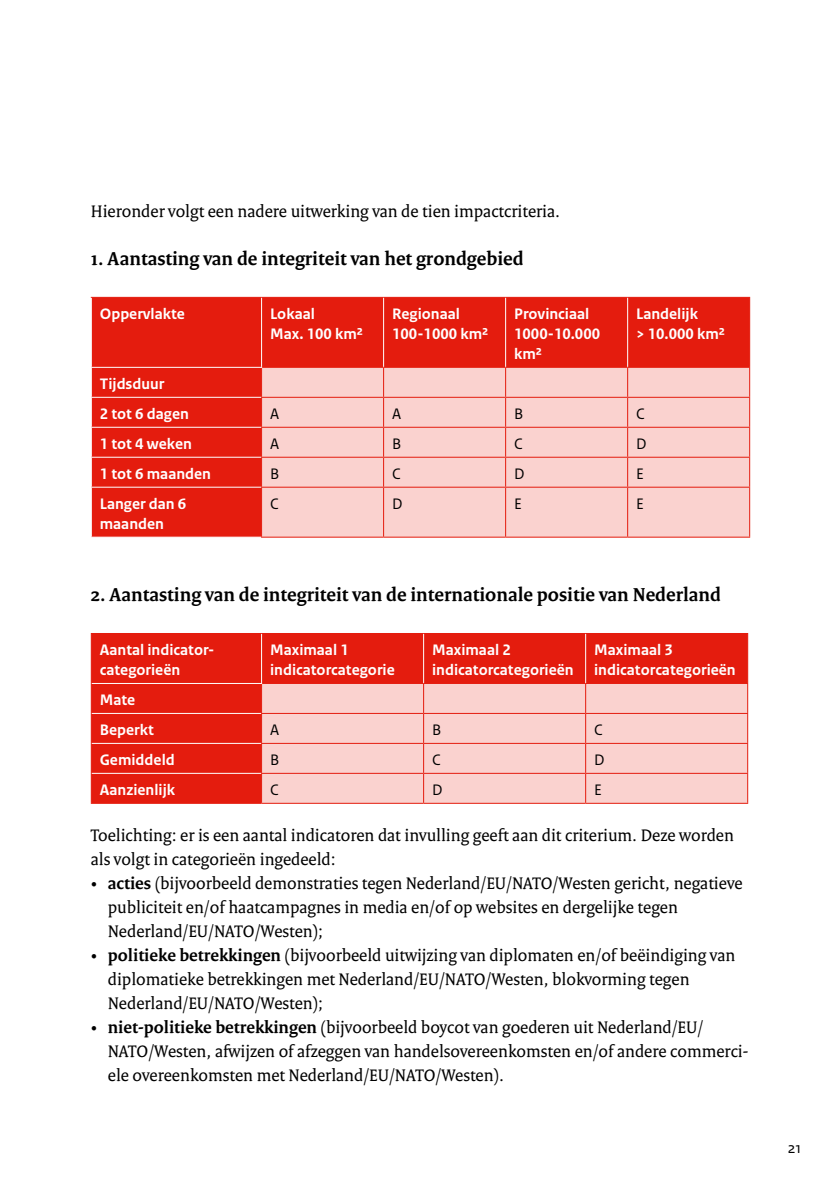
<style>
.page{position:relative;width:840px;height:1191px;background:#fff}
.page>*{position:absolute;margin:0;border:0;box-sizing:border-box;transform-origin:0 0}
.t1{font:700 20px "Rijksoverheid Serif";color:#000}
.t2{font:18px/24px "Rijksoverheid Serif";color:#000}
.t3{font:700 16px/20px "Rijksoverheid Sans Text";color:#fff}
.t4{font:16px "Rijksoverheid Sans Text";color:#000}
.s1{font-weight:700}
</style>
<div class="page">
<div style="left:92px;top:298px;width:656px;height:238px;background:#e41c0e"></div>
<div style="left:262px;top:368px;width:486px;height:168px;background:#fad2cf"></div>
<hr style="left:91px;top:297px;width:170px;height:1px;background:#e41c0e">
<hr style="left:261px;top:297px;width:122px;height:1px;background:#e41c0e">
<hr style="left:383px;top:297px;width:122px;height:1px;background:#e41c0e">
<hr style="left:505px;top:297px;width:122px;height:1px;background:#e41c0e">
<hr style="left:627px;top:297px;width:122px;height:1px;background:#e41c0e">
<hr style="left:748px;top:298px;width:1px;height:69px;background:#e41c0e">
<hr style="left:262px;top:367px;width:121px;height:1px;background:#e41c0e">
<hr style="left:383px;top:367px;width:122px;height:1px;background:#e41c0e">
<hr style="left:505px;top:367px;width:122px;height:1px;background:#e41c0e">
<hr style="left:627px;top:367px;width:122px;height:1px;background:#e41c0e">
<hr style="left:261px;top:397px;width:122px;height:1px;background:#e41c0e">
<hr style="left:383px;top:397px;width:122px;height:1px;background:#e41c0e">
<hr style="left:505px;top:397px;width:122px;height:1px;background:#e41c0e">
<hr style="left:627px;top:397px;width:122px;height:1px;background:#e41c0e">
<hr style="left:261px;top:427px;width:122px;height:1px;background:#e41c0e">
<hr style="left:383px;top:427px;width:122px;height:1px;background:#e41c0e">
<hr style="left:505px;top:427px;width:122px;height:1px;background:#e41c0e">
<hr style="left:627px;top:427px;width:122px;height:1px;background:#e41c0e">
<hr style="left:261px;top:457px;width:122px;height:1px;background:#e41c0e">
<svg style="left:261px;top:368px;width:1px;height:119px"></svg>
<hr style="left:383px;top:457px;width:122px;height:1px;background:#e41c0e">
<svg style="left:383px;top:368px;width:1px;height:119px"></svg>
<hr style="left:505px;top:457px;width:122px;height:1px;background:#e41c0e">
<svg style="left:505px;top:368px;width:1px;height:119px"></svg>
<hr style="left:627px;top:457px;width:122px;height:1px;background:#e41c0e">
<svg style="left:626px;top:368px;width:1px;height:119px"></svg>
<svg style="left:748px;top:368px;width:1px;height:119px"></svg>
<hr style="left:261px;top:487px;width:122px;height:1px;background:#e41c0e">
<hr style="left:261px;top:488px;width:1px;height:48px;background:#e41c0e">
<hr style="left:383px;top:487px;width:122px;height:1px;background:#e41c0e">
<hr style="left:383px;top:488px;width:1px;height:48px;background:#e41c0e">
<hr style="left:505px;top:487px;width:122px;height:1px;background:#e41c0e">
<hr style="left:505px;top:488px;width:1px;height:48px;background:#e41c0e">
<hr style="left:627px;top:487px;width:122px;height:1px;background:#e41c0e">
<hr style="left:626px;top:488px;width:1px;height:48px;background:#e41c0e">
<hr style="left:748px;top:488px;width:1px;height:48px;background:#e41c0e">
<hr style="left:261px;top:536px;width:122px;height:1px;background:#e41c0e">
<hr style="left:383px;top:536px;width:122px;height:1px;background:#e41c0e">
<hr style="left:505px;top:536px;width:122px;height:1px;background:#e41c0e">
<hr style="left:627px;top:536px;width:122px;height:1px;background:#e41c0e">
<hr style="left:91px;top:367px;width:171px;height:1px;background:#fff">
<hr style="left:91px;top:397px;width:170px;height:1px;background:#fff">
<hr style="left:91px;top:427px;width:170px;height:1px;background:#fff">
<hr style="left:91px;top:457px;width:170px;height:1px;background:#fff">
<svg style="left:91px;top:368px;width:1px;height:119px"></svg>
<hr style="left:91px;top:487px;width:170px;height:1px;background:#fff">
<hr style="left:261px;top:298px;width:1px;height:69px;background:#fff">
<hr style="left:383px;top:298px;width:1px;height:69px;background:#fff">
<hr style="left:505px;top:298px;width:1px;height:69px;background:#fff">
<hr style="left:626px;top:298px;width:1px;height:69px;background:#fff">
<div style="left:92px;top:634px;width:654px;height:169px;background:#e41c0e"></div>
<div style="left:262px;top:684px;width:484px;height:119px;background:#fad2cf"></div>
<hr style="left:91px;top:633px;width:170px;height:1px;background:#e41c0e">
<hr style="left:91px;top:634px;width:1px;height:49px;background:#e41c0e">
<hr style="left:261px;top:633px;width:162px;height:1px;background:#e41c0e">
<hr style="left:423px;top:633px;width:162px;height:1px;background:#e41c0e">
<hr style="left:585px;top:633px;width:162px;height:1px;background:#e41c0e">
<hr style="left:746px;top:634px;width:1px;height:49px;background:#e41c0e">
<hr style="left:91px;top:683px;width:1px;height:30px;background:#e41c0e">
<hr style="left:262px;top:683px;width:161px;height:1px;background:#e41c0e">
<hr style="left:423px;top:683px;width:162px;height:1px;background:#e41c0e">
<hr style="left:585px;top:683px;width:162px;height:1px;background:#e41c0e">
<hr style="left:91px;top:713px;width:1px;height:30px;background:#e41c0e">
<hr style="left:261px;top:713px;width:162px;height:1px;background:#e41c0e">
<hr style="left:423px;top:713px;width:162px;height:1px;background:#e41c0e">
<hr style="left:585px;top:713px;width:162px;height:1px;background:#e41c0e">
<hr style="left:91px;top:743px;width:1px;height:30px;background:#e41c0e">
<hr style="left:261px;top:743px;width:162px;height:1px;background:#e41c0e">
<hr style="left:423px;top:743px;width:162px;height:1px;background:#e41c0e">
<hr style="left:585px;top:743px;width:162px;height:1px;background:#e41c0e">
<hr style="left:91px;top:773px;width:1px;height:30px;background:#e41c0e">
<hr style="left:261px;top:773px;width:162px;height:1px;background:#e41c0e">
<svg style="left:261px;top:684px;width:1px;height:119px"></svg>
<hr style="left:423px;top:773px;width:162px;height:1px;background:#e41c0e">
<svg style="left:423px;top:684px;width:1px;height:119px"></svg>
<hr style="left:585px;top:773px;width:162px;height:1px;background:#e41c0e">
<svg style="left:585px;top:684px;width:1px;height:119px"></svg>
<svg style="left:746px;top:684px;width:1px;height:119px"></svg>
<hr style="left:91px;top:803px;width:170px;height:1px;background:#e41c0e">
<hr style="left:261px;top:803px;width:162px;height:1px;background:#e41c0e">
<hr style="left:423px;top:803px;width:162px;height:1px;background:#e41c0e">
<hr style="left:585px;top:803px;width:162px;height:1px;background:#e41c0e">
<hr style="left:92px;top:683px;width:170px;height:1px;background:#fff">
<hr style="left:92px;top:713px;width:169px;height:1px;background:#fff">
<hr style="left:92px;top:743px;width:169px;height:1px;background:#fff">
<hr style="left:92px;top:773px;width:169px;height:1px;background:#fff">
<hr style="left:261px;top:634px;width:1px;height:49px;background:#fff">
<hr style="left:423px;top:634px;width:1px;height:49px;background:#fff">
<hr style="left:585px;top:634px;width:1px;height:49px;background:#fff">
<p class="t2" style="left:91px;top:199px;width:470px">Hieronder volgt een nadere uitwerking van de tien impactcriteria.</p>
<p class="t1" style="left:91px;top:246px;width:434px">1. Aantasting van de integriteit van het grondgebied</p>
<p class="t3" style="left:100px;top:304px;width:87px">Oppervlakte</p>
<p class="t3" style="left:270px;top:304px;width:94px">Lokaal<br>Max. 100 km²</p>
<p class="t3" style="left:392px;top:304px;width:98px">Regionaal<br>100-1000 km²</p>
<p class="t3" style="left:514px;top:304px;width:87px">Provinciaal<br>1000-10.000 km²</p>
<p class="t3" style="left:635px;top:304px;width:90px">Landelijk<br>&gt; 10.000 km²</p>
<p class="t3" style="left:100px;top:369px;width:91px;line-height:30px">Tijdsduur<br>2 tot 6 dagen</p>
<p class="t4" style="left:270px;top:404px;width:11px">A</p>
<p class="t4" style="left:392px;top:404px;width:11px">A</p>
<p class="t4" style="left:514px;top:404px;width:11px">B</p>
<p class="t4" style="left:635px;top:404px;width:10px">C</p>
<p class="t3" style="left:100px;top:434px;width:94px">1 tot 4 weken</p>
<p class="t4" style="left:270px;top:434px;width:11px">A</p>
<p class="t4" style="left:392px;top:434px;width:11px">B</p>
<p class="t4" style="left:514px;top:434px;width:10px">C</p>
<p class="t4" style="left:635px;top:434px;width:12px">D</p>
<p class="t3" style="left:100px;top:464px;width:113px">1 tot 6 maanden</p>
<p class="t4" style="left:270px;top:464px;width:11px">B</p>
<p class="t4" style="left:392px;top:464px;width:10px">C</p>
<p class="t4" style="left:514px;top:464px;width:12px">D</p>
<p class="t4" style="left:635px;top:464px;width:9px">E</p>
<p class="t3" style="left:100px;top:494px;width:88px">Langer dan 6 maanden</p>
<p class="t4" style="left:270px;top:494px;width:10px">C</p>
<p class="t4" style="left:392px;top:494px;width:12px">D</p>
<p class="t4" style="left:514px;top:494px;width:9px">E</p>
<p class="t4" style="left:635px;top:494px;width:9px">E</p>
<p class="t1" style="left:91px;top:582px;width:631px">2. Aantasting van de integriteit van de internationale positie van Nederland</p>
<p class="t3" style="left:100px;top:640px;width:116px">Aantal indicator&shy;categorieën</p>
<p class="t3" style="left:270px;top:640px;width:126px">Maximaal 1 indicatorcategorie</p>
<p class="t3" style="left:432px;top:640px;width:143px">Maximaal 2 indicatorcategorieën</p>
<p class="t3" style="left:594px;top:640px;width:143px">Maximaal 3 indicatorcategorieën</p>
<p class="t3" style="left:100px;top:685px;width:56px;line-height:30px">Mate<br>Beperkt</p>
<p class="t4" style="left:270px;top:720px;width:11px">A</p>
<p class="t4" style="left:432px;top:720px;width:11px">B</p>
<p class="t4" style="left:594px;top:720px;width:10px">C</p>
<p class="t3" style="left:100px;top:750px;width:76px">Gemiddeld</p>
<p class="t4" style="left:270px;top:750px;width:11px">B</p>
<p class="t4" style="left:432px;top:750px;width:10px">C</p>
<p class="t4" style="left:594px;top:750px;width:12px">D</p>
<p class="t3" style="left:100px;top:780px;width:77px">Aanzienlijk</p>
<p class="t4" style="left:270px;top:780px;width:10px">C</p>
<p class="t4" style="left:432px;top:780px;width:12px">D</p>
<p class="t4" style="left:594px;top:780px;width:9px">E</p>
<p class="t2" style="left:91px;top:823px;width:644px">Toelichting: er is een aantal indicatoren dat invulling geeft aan dit criterium. Deze worden als volgt in categorieën ingedeeld:</p>
<p class="t2" style="left:108px;top:871px;width:636px;text-indent:-17px">• <span class="s1">acties</span> (bijvoorbeeld demonstraties tegen Nederland/EU/NATO/Westen gericht, negatieve publiciteit en/of haatcampagnes in media en/of op websites en dergelijke tegen<br>Nederland/EU/NATO/Westen);</p>
<p class="t2" style="left:108px;top:943px;width:628px;text-indent:-17px">• <span class="s1">politieke betrekkingen</span> (bijvoorbeeld uitwijzing van diplomaten en/of beëindiging van diplomatieke betrekkingen met Nederland/EU/NATO/Westen, blokvorming tegen<br>Nederland/EU/NATO/Westen);</p>
<p class="t2" style="left:108px;top:1015px;width:641px;text-indent:-17px">• <span class="s1">niet-politieke betrekkingen</span> (bijvoorbeeld boycot van goederen uit Nederland/EU/<br>NATO/Westen, afwijzen of afzeggen van handelsovereenkomsten en/of andere commerci&shy;ële overeenkomsten met Nederland/EU/NATO/Westen).</p>
<p class="t4" style="left:787px;top:1138px;width:15px">21</p>
</div>
